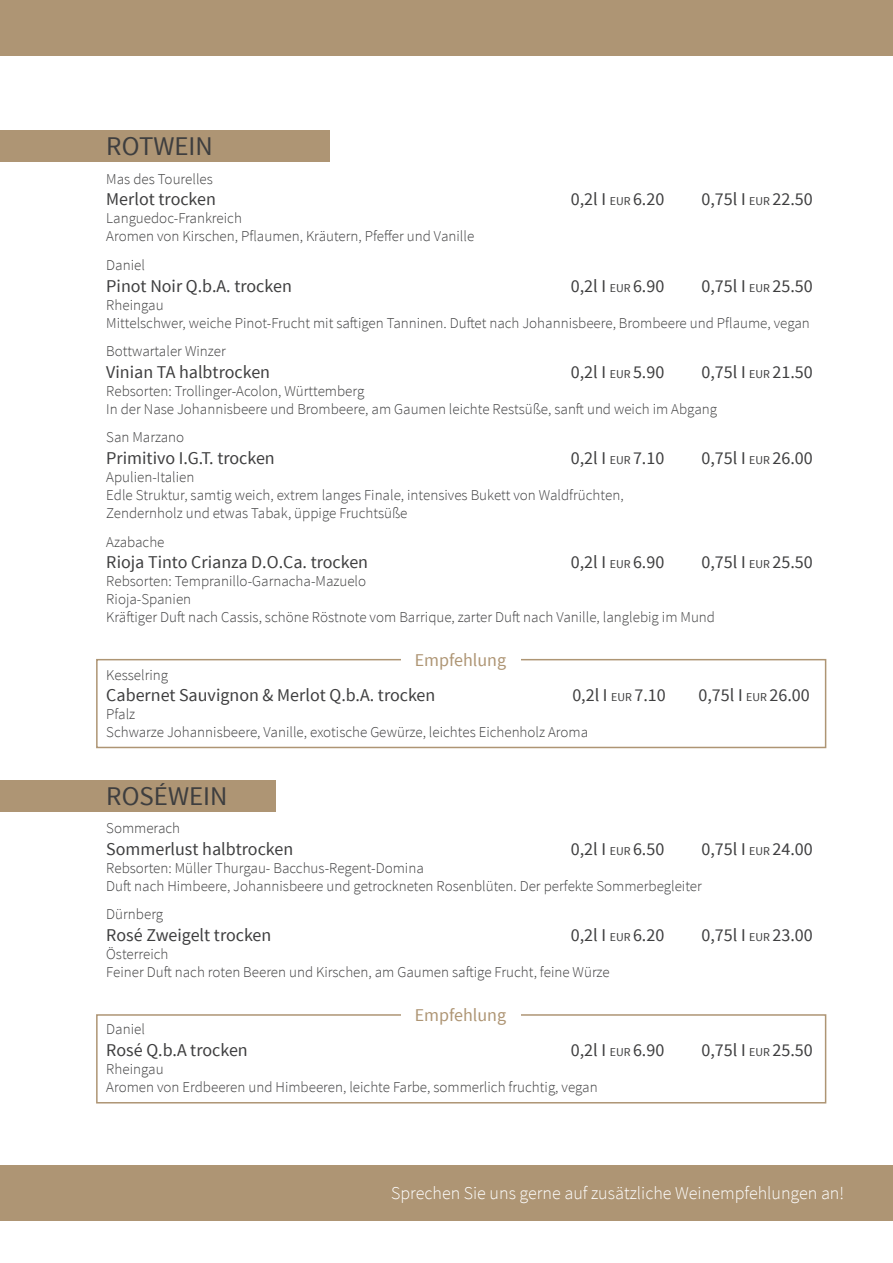
<style>
.page{position:relative;width:893px;height:1263px;background:#fff}
.page>*{position:absolute;margin:0;border:0;box-sizing:border-box;transform-origin:0 0}
.t1{font:27px "Source Sans Pro";color:#3e3e3f}
.t2{font:18px "Source Sans Pro";color:#3e3e3f}
.t3{font:300 18px "Source Sans Pro";color:#fff}
.t4{font:18px "Source Sans Pro";color:#ae9574}
.t5{font:300 15px/18px "Source Sans Pro";color:#3e3e3f}
.s1{font-size:12px}
</style>
<div class="page">
<div style="left:0;top:0;width:893px;height:55px;background:#ae9574"></div>
<div style="left:0;top:131px;width:330px;height:31px;background:#ae9574"></div>
<div style="left:0;top:1165px;width:893px;height:56px;background:#ae9574"></div>
<div style="left:0;top:780px;width:275px;height:31px;background:#ae9574"></div>
<div style="left:96px;top:659px;width:730px;height:89px;border:2px solid #ae9574"></div>
<div style="left:402px;top:644px;width:119px;height:29px;background:#fff"></div>
<div style="left:96px;top:1014px;width:730px;height:89px;border:2px solid #ae9574"></div>
<div style="left:402px;top:999px;width:119px;height:30px;background:#fff"></div>
<h1 class="t1" style="left:106px;top:129px;width:108px">ROTWEIN</h1>
<p class="t5" style="left:106px;top:170px;width:108px">Mas des Tourelles</p>
<p class="t2" style="left:106px;top:188px;width:111px">Merlot trocken</p>
<p class="t2" style="left:571px;top:188px;width:95px">0,2l I <span class="s1">EUR</span> 6.20</p>
<p class="t2" style="left:701px;top:188px;width:113px">0,75l I <span class="s1">EUR</span> 22.50</p>
<p class="t5" style="left:106px;top:209px;width:369px">Languedoc-Frankreich<br>Aromen von Kirschen, Pflaumen, Kräutern, Pfeffer und Vanille</p>
<p class="t5" style="left:106px;top:256px;width:40px">Daniel</p>
<p class="t2" style="left:106px;top:274px;width:187px">Pinot Noir Q.b.A. trocken</p>
<p class="t2" style="left:571px;top:274px;width:95px">0,2l I <span class="s1">EUR</span> 6.90</p>
<p class="t2" style="left:701px;top:274px;width:113px">0,75l I <span class="s1">EUR</span> 25.50</p>
<p class="t5" style="left:106px;top:296px;width:705px">Rheingau<br>Mittelschwer, weiche Pinot-Frucht mit saftigen Tanninen. Duftet nach Johannisbeere, Brombeere und Pflaume, vegan</p>
<p class="t5" style="left:106px;top:342px;width:121px">Bottwartaler Winzer</p>
<p class="t2" style="left:106px;top:361px;width:165px">Vinian TA halbtrocken</p>
<p class="t2" style="left:571px;top:361px;width:95px">0,2l I <span class="s1">EUR</span> 5.90</p>
<p class="t2" style="left:701px;top:361px;width:113px">0,75l I <span class="s1">EUR</span> 21.50</p>
<p class="t5" style="left:106px;top:382px;width:612px">Rebsorten: Trollinger-Acolon, Württemberg<br>In der Nase Johannisbeere und Brombeere, am Gaumen leichte Restsüße, sanft und weich im Abgang</p>
<p class="t5" style="left:106px;top:428px;width:79px">San Marzano</p>
<p class="t2" style="left:106px;top:447px;width:170px">Primitivo I.G.T. trocken</p>
<p class="t2" style="left:571px;top:447px;width:95px">0,2l I <span class="s1">EUR</span> 7.10</p>
<p class="t2" style="left:701px;top:447px;width:113px">0,75l I <span class="s1">EUR</span> 26.00</p>
<p class="t5" style="left:106px;top:468px;width:519px">Apulien-Italien<br>Edle Struktur, samtig weich, extrem langes Finale, intensives Bukett von Waldfrüchten,<br>Zendernholz und etwas Tabak, üppige Fruchtsüße</p>
<p class="t5" style="left:106px;top:533px;width:60px">Azabache</p>
<p class="t2" style="left:106px;top:551px;width:263px">Rioja Tinto Crianza D.O.Ca. trocken</p>
<p class="t2" style="left:571px;top:551px;width:95px">0,2l I <span class="s1">EUR</span> 6.90</p>
<p class="t2" style="left:701px;top:551px;width:113px">0,75l I <span class="s1">EUR</span> 25.50</p>
<p class="t5" style="left:106px;top:572px;width:610px">Rebsorten: Tempranillo-Garnacha-Mazuelo<br>Rioja-Spanien<br>Kräftiger Duft nach Cassis, schöne Röstnote vom Barrique, zarter Duft nach Vanille, langlebig im Mund</p>
<p class="t4" style="left:415px;top:648px;width:93px">Empfehlung</p>
<p class="t5" style="left:106px;top:666px;width:63px">Kesselring</p>
<p class="t2" style="left:106px;top:684px;width:331px">Cabernet Sauvignon &amp; Merlot Q.b.A. trocken</p>
<p class="t2" style="left:572px;top:684px;width:95px">0,2l I <span class="s1">EUR</span> 7.10</p>
<p class="t2" style="left:698px;top:684px;width:113px">0,75l I <span class="s1">EUR</span> 26.00</p>
<p class="t5" style="left:106px;top:705px;width:483px">Pfalz<br>Schwarze Johannisbeere, Vanille, exotische Gewürze, leichtes Eichenholz Aroma</p>
<h1 class="t1" style="left:106px;top:779px;width:123px">ROSÉWEIN</h1>
<p class="t5" style="left:106px;top:819px;width:75px">Sommerach</p>
<p class="t2" style="left:106px;top:838px;width:189px">Sommerlust halbtrocken</p>
<p class="t2" style="left:571px;top:838px;width:95px">0,2l I <span class="s1">EUR</span> 6.50</p>
<p class="t2" style="left:701px;top:838px;width:113px">0,75l I <span class="s1">EUR</span> 24.00</p>
<p class="t5" style="left:106px;top:859px;width:597px">Rebsorten: Müller Thurgau- Bacchus-Regent-Domina<br>Duft nach Himbeere, Johannisbeere und getrockneten Rosenblüten. Der perfekte Sommerbegleiter</p>
<p class="t5" style="left:106px;top:905px;width:58px">Dürnberg</p>
<p class="t2" style="left:106px;top:924px;width:167px">Rosé Zweigelt trocken</p>
<p class="t2" style="left:571px;top:924px;width:95px">0,2l I <span class="s1">EUR</span> 6.20</p>
<p class="t2" style="left:701px;top:924px;width:113px">0,75l I <span class="s1">EUR</span> 23.00</p>
<p class="t5" style="left:106px;top:945px;width:505px">Österreich<br>Feiner Duft nach roten Beeren und Kirschen, am Gaumen saftige Frucht, feine Würze</p>
<p class="t4" style="left:415px;top:1004px;width:93px">Empfehlung</p>
<p class="t5" style="left:106px;top:1020px;width:40px">Daniel</p>
<p class="t2" style="left:106px;top:1039px;width:143px">Rosé Q.b.A trocken</p>
<p class="t2" style="left:571px;top:1039px;width:95px">0,2l I <span class="s1">EUR</span> 6.90</p>
<p class="t2" style="left:701px;top:1039px;width:113px">0,75l I <span class="s1">EUR</span> 25.50</p>
<p class="t5" style="left:106px;top:1060px;width:493px">Rheingau<br>Aromen von Erdbeeren und Himbeeren, leichte Farbe, sommerlich fruchtig, vegan</p>
<p class="t3" style="left:391px;top:1182px;width:454px">Sprechen Sie uns gerne auf zusätzliche Weinempfehlungen an!</p>
</div>
